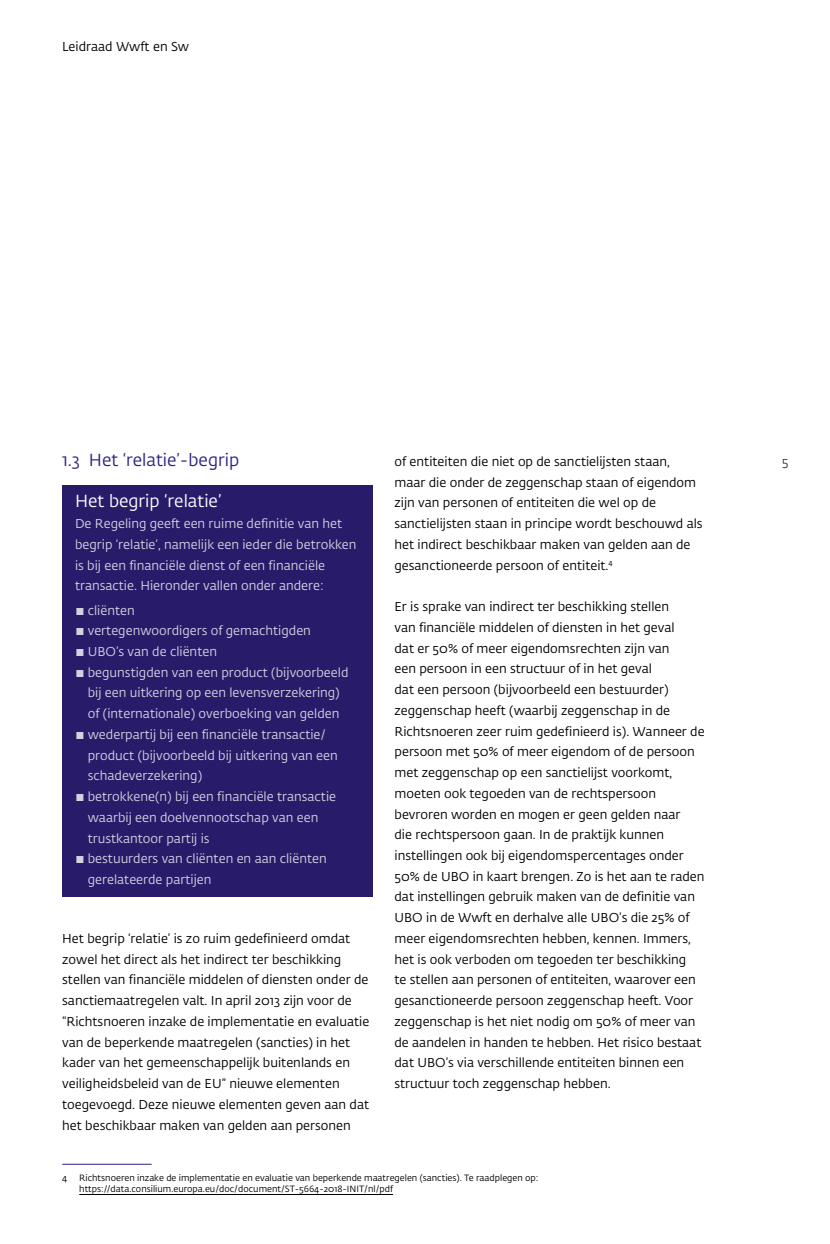
<style>
.page{position:relative;width:830px;height:1244px;background:#fff}
.page>*{position:absolute;margin:0;border:0;box-sizing:border-box;transform-origin:0 0}
.t1{font:17.25px "DNB Fedra";color:#2b2483}
.t2{font:17.25px "DNB Fedra";color:#fff}
.t3{font:12.75px/20.7px "DNB Fedra";color:#000}
.t4{font:12.75px/20.7px "DNB Fedra";color:#d4d1e1}
.t5{font:300 12.75px "DNB Fedra";color:#000}
.t6{font:9px/10.8px "DNB Fedra";color:#000}
</style>
<div class="page">
<div style="left:62px;top:485px;width:311px;height:47px;background:#281b69"></div>
<div style="left:62px;top:514px;width:311px;height:88px;background:#281b69"></div>
<div style="left:62px;top:597px;width:311px;height:30px;background:#281b69"></div>
<div style="left:62px;top:618px;width:311px;height:29px;background:#281b69"></div>
<div style="left:62px;top:638px;width:311px;height:30px;background:#281b69"></div>
<div style="left:62px;top:659px;width:311px;height:71px;background:#281b69"></div>
<div style="left:62px;top:721px;width:311px;height:71px;background:#281b69"></div>
<div style="left:62px;top:783px;width:311px;height:72px;background:#281b69"></div>
<div style="left:62px;top:846px;width:311px;height:50px;background:#281b69"></div>
<hr style="left:62px;top:1164px;width:89px;height:1px;background:#2b2483">
<hr style="left:79px;top:1194px;width:314px;height:1px;background:#000">
<p class="t3" style="left:62px;top:37px;width:128px">Leidraad Wwft en Sw</p>
<h1 class="t1" style="left:62px;top:449px;width:178px">1.3 Het ‘relatie’-begrip</h1>
<p class="t5" style="left:781px;top:454px;width:8px">5</p>
<h1 class="t2" style="left:75px;top:491px;width:148px">Het begrip ‘relatie’</h1>
<p class="t4" style="left:75px;top:513px;width:283px">De Regeling geeft een ruime definitie van het begrip ‘relatie’, namelijk een ieder die betrokken is bij een financiële dienst of een financiële transactie. Hieronder vallen onder andere:</p>
<p class="t4" style="left:75px;top:600px;width:61px">▪ cliënten</p>
<p class="t4" style="left:75px;top:621px;width:237px">▪ vertegenwoordigers of gemachtigden</p>
<p class="t4" style="left:75px;top:641px;width:143px">▪ UBO’s van de cliënten</p>
<p class="t4" style="left:75px;top:662px;width:275px;text-align:center">▪ begunstigden van een product (bijvoorbeeld bij een uitkering op een levensverzekering)<br>of (internationale) overboeking van gelden</p>
<p class="t4" style="left:88px;top:724px;width:251px;text-indent:-13px">▪ wederpartij bij een financiële transactie/ product (bijvoorbeeld bij uitkering van een schadeverzekering)</p>
<p class="t4" style="left:88px;top:786px;width:250px;text-indent:-13px">▪ betrokkene(n) bij een financiële transactie waarbij een doelvennootschap van een trustkantoor partij is</p>
<p class="t4" style="left:88px;top:849px;width:240px;text-indent:-13px">▪ bestuurders van cliënten en aan cliënten gerelateerde partijen</p>
<p class="t3" style="left:394px;top:451px;width:309px">of entiteiten die niet op de sanctielijsten staan, maar die onder de zeggenschap staan of eigendom zijn van personen of entiteiten die wel op de sanctielijsten staan in principe wordt beschouwd als het indirect beschikbaar maken van gelden aan de gesanctioneerde persoon of entiteit.<sup>4</sup></p>
<p class="t3" style="left:394px;top:596px;width:311px">Er is sprake van indirect ter beschikking stellen<br>van financiële middelen of diensten in het geval<br>dat er 50% of meer eigendomsrechten zijn van<br>een persoon in een structuur of in het geval<br>dat een persoon (bijvoorbeeld een bestuurder) zeggenschap heeft (waarbij zeggenschap in de Richtsnoeren zeer ruim gedefinieerd is). Wanneer de persoon met 50% of meer eigendom of de persoon met zeggenschap op een sanctielijst voorkomt, moeten ook tegoeden van de rechtspersoon bevroren worden en mogen er geen gelden naar<br>die rechtspersoon gaan. In de praktijk kunnen instellingen ook bij eigendomspercentages onder 50% de UBO in kaart brengen. Zo is het aan te raden dat instellingen gebruik maken van de definitie van UBO in de Wwft en derhalve alle UBO’s die 25% of meer eigendomsrechten hebben, kennen. Immers, het is ook verboden om tegoeden ter beschikking<br>te stellen aan personen of entiteiten, waarover een gesanctioneerde persoon zeggenschap heeft. Voor zeggenschap is het niet nodig om 50% of meer van de aandelen in handen te hebben. Het risico bestaat dat UBO’s via verschillende entiteiten binnen een structuur toch zeggenschap hebben.</p>
<p class="t3" style="left:62px;top:928px;width:308px">Het begrip ‘relatie’ is zo ruim gedefinieerd omdat zowel het direct als het indirect ter beschikking stellen van financiële middelen of diensten onder de sanctiemaatregelen valt. In april 2013 zijn voor de “Richtsnoeren inzake de implementatie en evaluatie van de beperkende maatregelen (sancties) in het kader van het gemeenschappelijk buitenlands en veiligheidsbeleid van de EU” nieuwe elementen toegevoegd. Deze nieuwe elementen geven aan dat het beschikbaar maken van gelden aan personen</p>
<p class="t6" style="left:62px;top:1173px;width:7px">4</p>
<p class="t6" style="left:79px;top:1173px;width:460px">Richtsnoeren inzake de implementatie en evaluatie van beperkende maatregelen (sancties). Te raadplegen op: https://data.consilium.europa.eu/doc/document/ST-5664-2018-INIT/nl/pdf</p>
</div>
